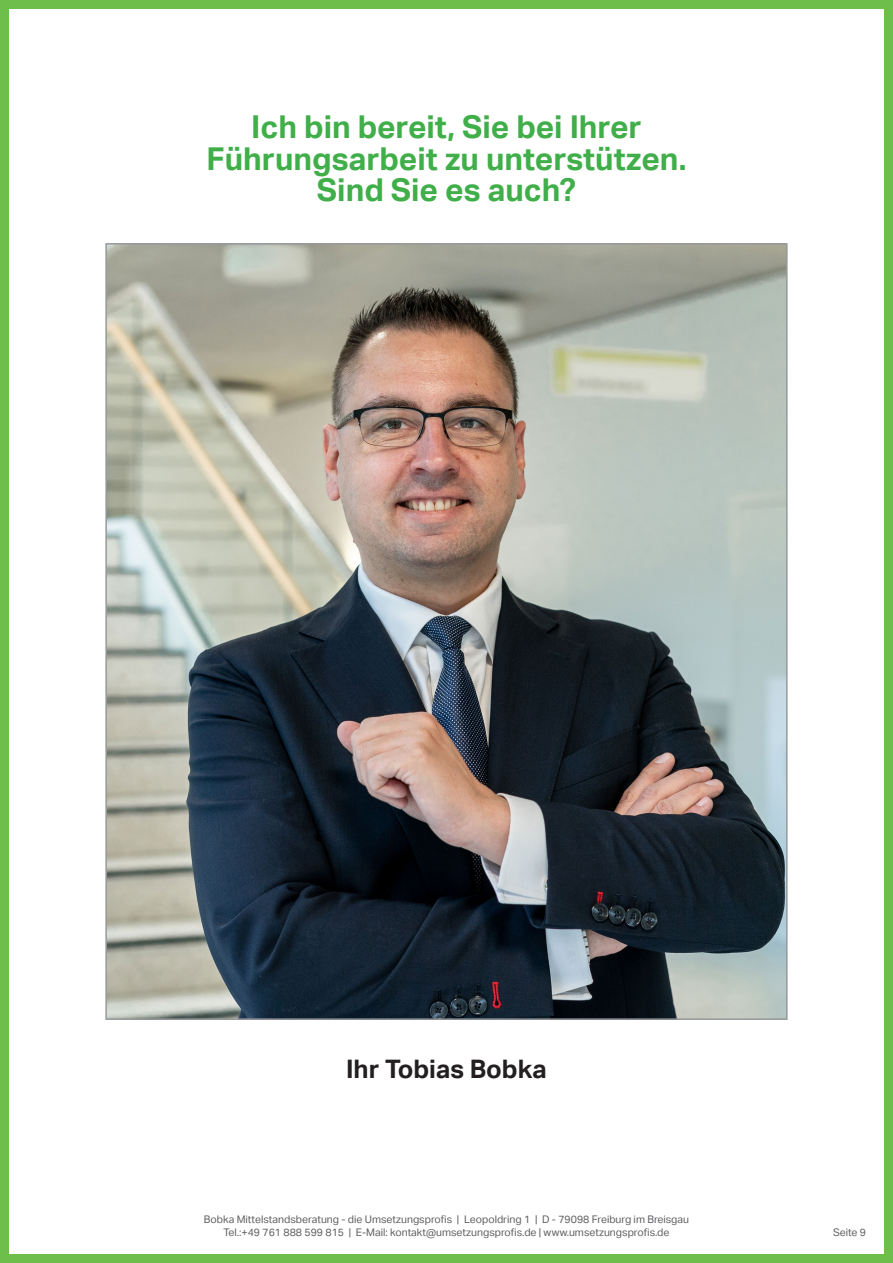
<style>
.page{position:relative;width:893px;height:1263px;background:#fff}
.page>*{position:absolute;margin:0;border:0;box-sizing:border-box;transform-origin:0 0}
.t1{font:700 31.5px/31.5px "Aktiv Grotesk";color:#40ae49;text-align:center}
.t2{font:700 25.5px "Aktiv Grotesk";color:#231f20}
.t3{font:10.5px "Aktiv Grotesk";color:#5f5f62}
</style>
<div class="page">
<div style="left:0;top:0;width:893px;height:1263px;border:9px solid #6dbe4b"></div>
<img style="left:108px;top:246px;width:677px;height:771px">
<p class="t1" style="left:206px;top:112px;width:482px">Ich bin bereit, Sie bei Ihrer<br>Führungsarbeit zu unterstützen.</p>
<p class="t1" style="left:317px;top:175px;width:260px">Sind Sie es auch?</p>
<p class="t2" style="left:346px;top:1054px;width:202px">Ihr Tobias Bobka</p>
<p class="t3" style="left:204px;top:1213px;width:487px">Bobka Mittelstandsberatung - die Umsetzungsprofis | Leopoldring 1 | D - 79098 Freiburg im Breisgau</p>
<p class="t3" style="left:224px;top:1226px;width:447px">Tel.:+49 761 888 599 815 | E-Mail: kontakt@umsetzungsprofis.de | www.umsetzungsprofis.de</p>
<p class="t3" style="left:833px;top:1226px;width:35px">Seite 9</p>
</div>
